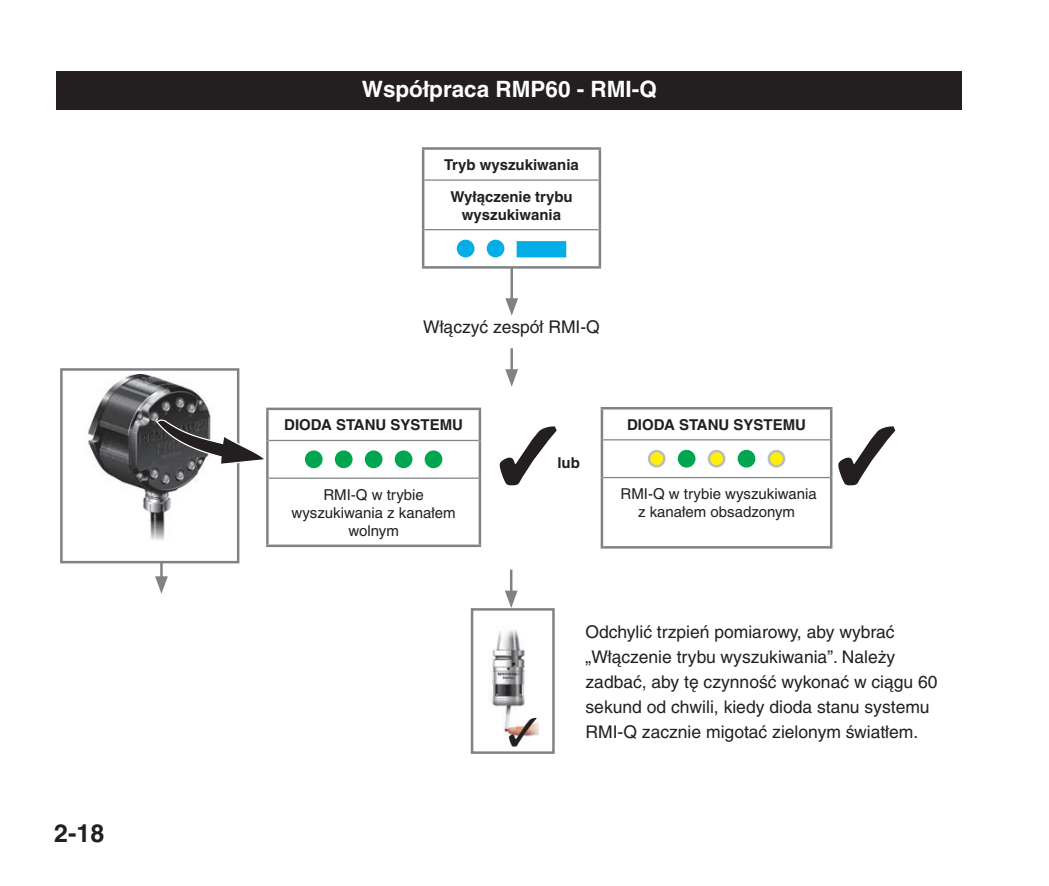
<style>
.page{position:relative;width:1049px;height:886px;background:#fff}
.page>*{position:absolute;margin:0;border:0;box-sizing:border-box;transform-origin:0 0}
.t1{font:700 25px "Helvetica";color:#231f20}
.t2{font:700 22.5px "Helvetica CE";color:#fff}
.t3{font:17.5px/25px "Helvetica CE";color:#231f20}
.t4{font:15px/18px "Helvetica CE";color:#231f20;text-align:center}
.t5{font:700 15px/31.5px "Helvetica CE";color:#231f20;text-align:center}
.t6{font:700 15px "Helvetica";color:#231f20}
</style>
<div class="page">
<img style="left:489px;top:630px;width:49px;height:106px">
<div style="left:471px;top:608px;width:84px;height:146px;border:2px solid #808285"></div>
<svg style="left:499px;top:426px;width:58px;height:60px"></svg>
<hr style="left:603px;top:439px;width:227px;height:1px;background:#808285">
<hr style="left:603px;top:477px;width:227px;height:1px;background:#808285">
<hr style="left:601px;top:407px;width:231px;height:2px;background:#808285">
<hr style="left:601px;top:409px;width:2px;height:31px;background:#808285">
<hr style="left:830px;top:409px;width:2px;height:31px;background:#808285">
<hr style="left:601px;top:440px;width:2px;height:37px;background:#808285">
<hr style="left:830px;top:440px;width:2px;height:37px;background:#808285">
<hr style="left:601px;top:477px;width:2px;height:69px;background:#808285">
<hr style="left:830px;top:477px;width:2px;height:69px;background:#808285">
<hr style="left:601px;top:546px;width:231px;height:3px;background:#808285">
<div style="left:649px;top:451px;width:15px;height:15px;background:#fff101;border-radius:50%"></div>
<div style="left:648px;top:450px;width:17px;height:17px;border:2px solid #bcbdc0;border-radius:50%"></div>
<div style="left:679px;top:451px;width:15px;height:15px;background:#00a54f;border-radius:50%"></div>
<div style="left:678px;top:450px;width:17px;height:17px;border:2px solid #00a54f;border-radius:50%"></div>
<div style="left:709px;top:451px;width:15px;height:15px;background:#fff101;border-radius:50%"></div>
<div style="left:708px;top:450px;width:17px;height:17px;border:2px solid #bcbdc0;border-radius:50%"></div>
<div style="left:739px;top:451px;width:15px;height:15px;background:#00a54f;border-radius:50%"></div>
<div style="left:738px;top:450px;width:17px;height:17px;border:2px solid #00a54f;border-radius:50%"></div>
<svg style="left:769px;top:451px;width:15px;height:15px"></svg>
<div style="left:767px;top:450px;width:18px;height:17px;border:2px solid #bcbdc0;border-radius:50%"></div>
<hr style="left:510px;top:267px;width:3px;height:35px;background:#808285">
<svg style="left:505px;top:298px;width:13px;height:18px"></svg>
<hr style="left:510px;top:348px;width:3px;height:25px;background:#808285">
<svg style="left:505px;top:369px;width:13px;height:18px"></svg>
<hr style="left:510px;top:570px;width:2px;height:24px;background:#808285">
<svg style="left:505px;top:591px;width:13px;height:17px"></svg>
<hr style="left:160px;top:561px;width:3px;height:19px;background:#808285">
<svg style="left:155px;top:576px;width:13px;height:18px"></svg>
<img style="left:87px;top:375px;width:124px;height:165px">
<div style="left:60px;top:368px;width:179px;height:195px;border:2px solid #808285"></div>
<svg style="left:155px;top:418px;width:109px;height:48px"></svg>
<hr style="left:269px;top:440px;width:210px;height:1px;background:#808285">
<hr style="left:269px;top:477px;width:210px;height:2px;background:#808285">
<hr style="left:266px;top:408px;width:215px;height:2px;background:#808285">
<hr style="left:266px;top:410px;width:3px;height:30px;background:#808285">
<hr style="left:479px;top:410px;width:2px;height:30px;background:#808285">
<hr style="left:266px;top:440px;width:3px;height:38px;background:#808285">
<hr style="left:479px;top:440px;width:2px;height:38px;background:#808285">
<hr style="left:266px;top:478px;width:3px;height:66px;background:#808285">
<hr style="left:479px;top:478px;width:2px;height:66px;background:#808285">
<hr style="left:266px;top:544px;width:215px;height:3px;background:#808285">
<div style="left:306px;top:452px;width:15px;height:15px;background:#00a54f;border-radius:50%"></div>
<div style="left:305px;top:450px;width:18px;height:18px;border:2px solid #00a54f;border-radius:50%"></div>
<div style="left:336px;top:452px;width:15px;height:15px;background:#00a54f;border-radius:50%"></div>
<div style="left:335px;top:450px;width:18px;height:18px;border:2px solid #00a54f;border-radius:50%"></div>
<div style="left:366px;top:452px;width:15px;height:15px;background:#00a54f;border-radius:50%"></div>
<div style="left:365px;top:450px;width:17px;height:18px;border:2px solid #00a54f;border-radius:50%"></div>
<div style="left:396px;top:452px;width:15px;height:15px;background:#00a54f;border-radius:50%"></div>
<div style="left:395px;top:450px;width:17px;height:18px;border:2px solid #00a54f;border-radius:50%"></div>
<div style="left:426px;top:452px;width:15px;height:15px;background:#00a54f;border-radius:50%"></div>
<div style="left:425px;top:450px;width:17px;height:18px;border:2px solid #00a54f;border-radius:50%"></div>
<div style="left:57px;top:71px;width:905px;height:39px;background:#231f20"></div>
<hr style="left:424px;top:179px;width:175px;height:2px;background:#808285">
<hr style="left:424px;top:229px;width:175px;height:1px;background:#808285">
<hr style="left:422px;top:147px;width:179px;height:3px;background:#808285">
<hr style="left:422px;top:150px;width:2px;height:30px;background:#808285">
<hr style="left:599px;top:150px;width:2px;height:30px;background:#808285">
<hr style="left:422px;top:180px;width:2px;height:50px;background:#808285">
<hr style="left:599px;top:180px;width:2px;height:50px;background:#808285">
<hr style="left:422px;top:230px;width:2px;height:36px;background:#808285">
<hr style="left:599px;top:230px;width:2px;height:36px;background:#808285">
<hr style="left:422px;top:266px;width:179px;height:3px;background:#808285">
<div style="left:458px;top:241px;width:15px;height:15px;background:#03ade5;border-radius:50%"></div>
<div style="left:457px;top:240px;width:17px;height:17px;border:2px solid #03ade5;border-radius:50%"></div>
<div style="left:488px;top:241px;width:15px;height:15px;background:#03ade5;border-radius:50%"></div>
<div style="left:487px;top:240px;width:17px;height:17px;border:2px solid #03ade5;border-radius:50%"></div>
<div style="left:517px;top:241px;width:49px;height:16px;background:#03ade5;border:2px solid #03ade5"></div>
<svg style="left:509px;top:718px;width:27px;height:19px"></svg>
<svg style="left:838px;top:426px;width:58px;height:60px"></svg>
<h1 class="t1" style="left:54px;top:817px;width:52px">2-18</h1>
<p class="t2" style="left:362px;top:77px;width:297px">Współpraca RMP60 - RMI-Q</p>
<p class="t5" style="left:444px;top:149px;width:136px">Tryb wyszukiwania<br>Wyłączenie trybu</p>
<p class="t5" style="left:462px;top:199px;width:101px">wyszukiwania</p>
<p class="t3" style="left:423px;top:315px;width:178px">Włączyć zespół RMI-Q</p>
<p class="t5" style="left:284px;top:409px;width:180px">DIODA STANU SYSTEMU</p>
<p class="t4" style="left:292px;top:485px;width:165px">RMI-Q w trybie wyszukiwania z kanałem wolnym</p>
<p class="t6" style="left:500px;top:454px;width:82px">✓lub</p>
<p class="t5" style="left:627px;top:409px;width:180px">DIODA STANU SYSTEMU</p>
<p class="t4" style="left:621px;top:485px;width:198px">RMI-Q w trybie wyszukiwania z kanałem obsadzonym</p>
<p class="t3" style="left:585px;top:619px;width:354px">Odchylić trzpień pomiarowy, aby wybrać „Włączenie trybu wyszukiwania”. Należy zadbać, aby tę czynność wykonać w ciągu 60 sekund od chwili, kiedy dioda stanu systemu RMI-Q zacznie migotać zielonym światłem.</p>
</div>
